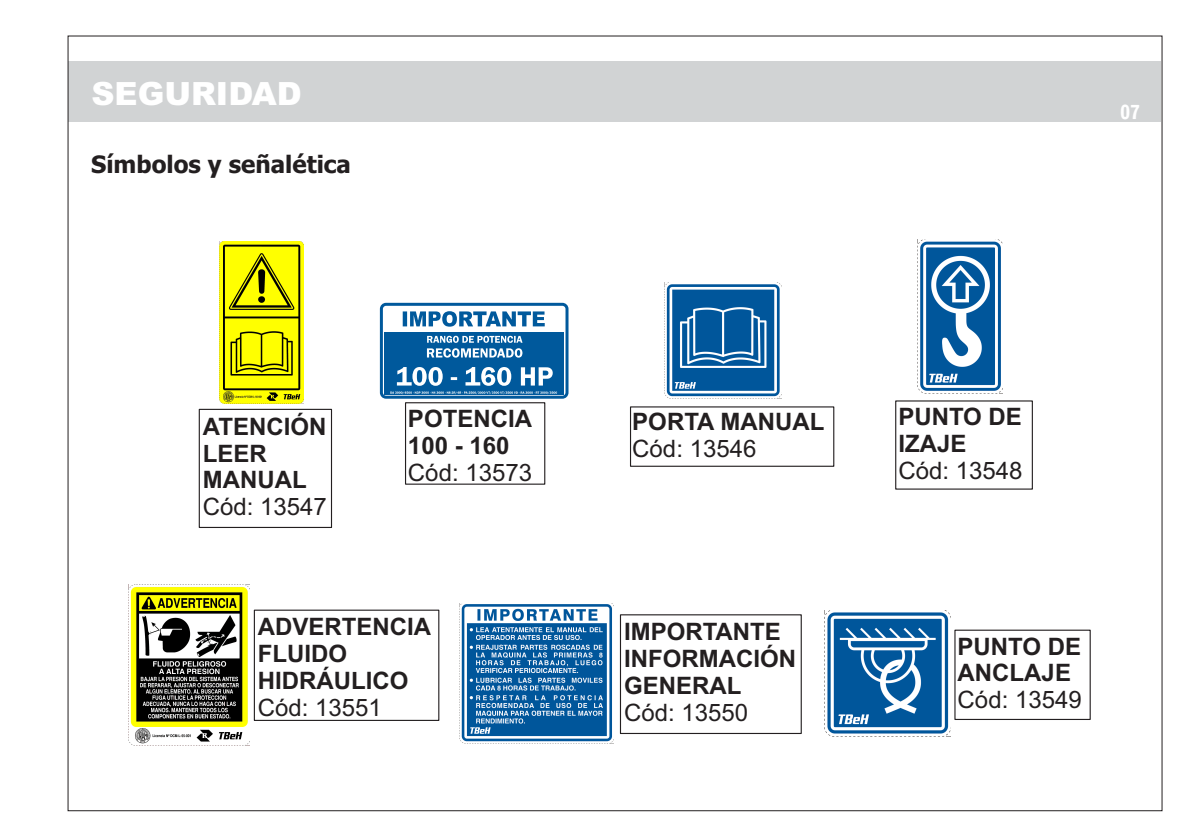
<style>
.page{position:relative;width:1191px;height:840px;background:#fff}
.page>*{position:absolute;margin:0;border:0;box-sizing:border-box;transform-origin:0 0}
.t1{font:900 32px "Arial";color:#fff}
.t2{font:700 24px/26.8px "Arial";color:#231f20}
.t3{font:24px "Arial";color:#231f20}
.t4{font:700 24px "Tahoma";color:#231f20}
.t5{font:20px "DF Gothic EB WIN RKSJ H";color:#fff}
</style>
<div class="page">
<svg style="left:405px;top:402px;width:141px;height:83px"></svg>
<div style="left:380px;top:302px;width:188px;height:96px;border:3px solid #00599c;border-radius:5px"></div>
<svg style="left:403px;top:311px;width:142px;height:15px"></svg>
<div style="left:384px;top:332px;width:179px;height:62px;background:#00599c"></div>
<svg style="left:397px;top:335px;width:156px;height:50px"></svg>
<svg style="left:390px;top:391px;width:167px;height:3px"></svg>
<div style="left:68px;top:62px;width:1093px;height:60px;background:#d1d3d4"></div>
<img style="left:219px;top:241px;width:85px;height:162px">
<img style="left:459px;top:603px;width:154px;height:140px">
<img style="left:129px;top:584px;width:120px;height:161px">
<svg style="left:198px;top:408px;width:135px;height:120px"></svg>
<svg style="left:630px;top:406px;width:205px;height:61px"></svg>
<svg style="left:619px;top:614px;width:183px;height:120px"></svg>
<svg style="left:895px;top:400px;width:138px;height:90px"></svg>
<svg style="left:954px;top:629px;width:137px;height:91px"></svg>
<svg style="left:253px;top:609px;width:187px;height:112px"></svg>
<img style="left:665px;top:282px;width:116px;height:116px">
<img style="left:824px;top:610px;width:126px;height:125px">
<img style="left:917px;top:239px;width:85px;height:154px">
<h1 class="t1" style="left:91px;top:82px;width:212px">SEGURIDAD</h1>
<p class="t4" style="left:91px;top:154px;width:261px">Símbolos y señalética</p>
<p class="t2" style="left:203px;top:415px;width:125px">ATENCIÓN<br>LEER<br>MANUAL</p>
<p class="t3" style="left:203px;top:497px;width:126px">Cód: 13547</p>
<p class="t2" style="left:408px;top:407px;width:126px">POTENCIA<br>100 - 160</p>
<p class="t3" style="left:408px;top:463px;width:126px">Cód: 13573</p>
<p class="t2" style="left:258px;top:615px;width:175px">ADVERTENCIA<br>FLUIDO<br>HIDRÁULICO</p>
<p class="t3" style="left:258px;top:697px;width:126px">Cód: 13551</p>
<p class="t5" style="left:1120px;top:102px;width:21px">07</p>
<p class="t2" style="left:632px;top:410px;width:193px">PORTA MANUAL</p>
<p class="t3" style="left:632px;top:439px;width:126px">Cód: 13546</p>
<p class="t2" style="left:624px;top:620px;width:173px">IMPORTANTE<br>INFORMACIÓN<br>GENERAL</p>
<p class="t3" style="left:624px;top:702px;width:126px">Cód: 13550</p>
<p class="t2" style="left:898px;top:405px;width:125px">PUNTO DE<br>IZAJE</p>
<p class="t3" style="left:898px;top:461px;width:126px">Cód: 13548</p>
<p class="t2" style="left:957px;top:634px;width:125px">PUNTO DE<br>ANCLAJE</p>
<p class="t3" style="left:957px;top:690px;width:126px">Cód: 13549</p>
</div>
